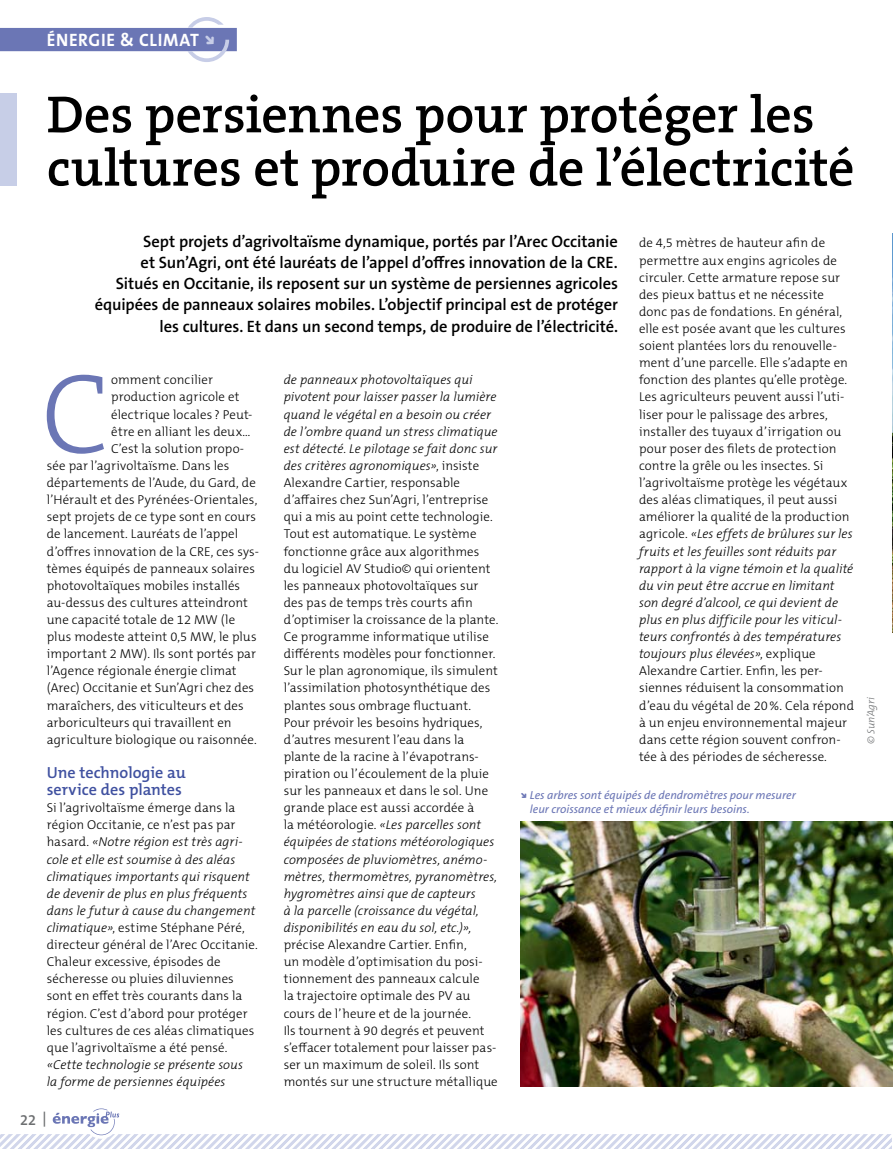
<style>
.page{position:relative;width:893px;height:1149px;background:#fff}
.page>*{position:absolute;margin:0;border:0;box-sizing:border-box;transform-origin:0 0}
.t1{font:300 114.3px "The Serif B W3";color:#6b76b5}
.t2{font:600 52.5px/53.2px "The Serif B W6";letter-spacing:-.005em;color:#000}
.t3{font:700 18px "The Sans B W7";letter-spacing:.04em;color:#fff}
.t4{font:600 16.5px/21px "The Sans B W6";letter-spacing:-.005em;color:#000;text-align:right}
.t5{font:600 16.2px/17.1px "The Mix B W6";color:#4051a0}
.t6{font:600 15px "The Sans B W6";color:#6d6f71}
.t7{font:300 12.9px/17.1px "The Mix B W3";letter-spacing:.005em;color:#000}
.t8{font:italic 300 12.9px/17.1px "The Mix B W3";letter-spacing:.005em;color:#000}
.t9{font:italic 11.7px/14px "The Sans B W5 Plain";color:#6b76b5}
.t10{font:italic 300 10.5px "The Mix B W3";color:#6d6f71}
.s1{font-style:italic}
</style>
<div class="page">
<img style="left:892px;top:233px;width:1px;height:399px">
<img style="left:521px;top:821px;width:372px;height:264px">
<div style="left:1px;top:28px;width:236px;height:23px;background:#6b76b5"></div>
<svg style="left:1px;top:1108px;width:891px;height:40px"></svg>
<div style="left:1px;top:93px;width:16px;height:92px;background:#c7cee7"></div>
<svg style="left:188px;top:17px;width:41px;height:45px"></svg>
<h3 class="t3" style="left:47px;top:33px;width:154px">ÉNERGIE &amp; CLIMAT</h3>
<h2 class="t2" style="left:47px;top:93px;width:809px">Des persiennes pour protéger les cultures et produire de l’électricité</h2>
<p class="t4" style="left:95px;top:233px;width:525px">Sept projets d’agrivoltaïsme dynamique, portés par l’Arec Occitanie<br>et Sun’Agri, ont été lauréats de l’appel d’offres innovation de la CRE.<br>Situés en Occitanie, ils reposent sur un système de persiennes agricoles équipées de panneaux solaires mobiles. L’objectif principal est de protéger les cultures. Et dans un second temps, de produire de l’électricité.</p>
<p class="t7" style="left:284px;top:372px;width:216px"><span class="s1">de panneaux photovoltaïques qui pivotent pour laisser passer la lumière quand le végétal en a besoin ou créer de l’ombre quand un stress climatique est détecté. Le pilotage se fait donc sur des critères agronomiques»</span>, insiste Alexandre Cartier, responsable d’affaires chez Sun’Agri, l’entreprise qui a mis au point cette technologie.<br>Tout est automatique. Le système fonctionne grâce aux algorithmes<br>du logiciel AV Studio© qui orientent les panneaux photovoltaïques sur des pas de temps très courts afin d’optimiser la croissance de la plante.<br>Ce programme informatique utilise différents modèles pour fonctionner.<br>Sur le plan agronomique, ils simulent l’assimilation photosynthétique des plantes sous ombrage fluctuant.<br>Pour prévoir les besoins hydriques, d’autres mesurent l’eau dans la plante de la racine à l’évapotrans&shy;piration ou l’écoulement de la pluie sur les panneaux et dans le sol. Une grande place est aussi accordée à<br>la météorologie. <span class="s1">«Les parcelles sont équipées de stations météorologiques composées de pluviomètres, anémo&shy;mètres, thermomètres, pyranomètres, hygromètres ainsi que de capteurs<br>à la parcelle (croissance du végétal, disponibilités en eau du sol, etc.)»,</span></p>
<p class="t7" style="left:284px;top:937px;width:216px">précise Alexandre Cartier. Enfin,<br>un modèle d’optimisation du posi&shy;tionnement des panneaux calcule<br>la trajectoire optimale des PV au cours de l’heure et de la journée.<br>Ils tournent à 90 degrés et peuvent s’effacer totalement pour laisser pas&shy;ser un maximum de soleil. Ils sont montés sur une structure métallique</p>
<p class="t7" style="left:639px;top:236px;width:216px">de 4,5 mètres de hauteur afin de permettre aux engins agricoles de circuler. Cette armature repose sur des pieux battus et ne nécessite donc pas de fondations. En général, elle est posée avant que les cultures soient plantées lors du renouvelle&shy;ment d’une parcelle. Elle s’adapte en fonction des plantes qu’elle protège.<br>Les agriculteurs peuvent aussi l’uti&shy;liser pour le palissage des arbres, installer des tuyaux d’irrigation ou pour poser des filets de protection contre la grêle ou les insectes. Si l’agrivoltaïsme protège les végétaux des aléas climatiques, il peut aussi améliorer la qualité de la production agricole. <span class="s1">«Les effets de brûlures sur les fruits et les feuilles sont réduits par rapport à la vigne témoin et la qualité du vin peut être accrue en limitant son degré d’alcool, ce qui devient de plus en plus difficile pour les viticul&shy;teurs confrontés à des températures toujours plus élevées»</span>, explique Alexandre Cartier. Enfin, les per&shy;siennes réduisent la consommation d’eau du végétal de 20 %. Cela répond à un enjeu environnemental majeur dans cette région souvent confron&shy;tée à des périodes de sécheresse.</p>
<h1 class="t1" style="left:41px;top:346px;width:70px">C</h1>
<p class="t7" style="left:111px;top:372px;width:103px">omment concilier</p>
<p class="t7" style="left:111px;top:390px;width:130px">production agricole et</p>
<p class="t7" style="left:111px;top:407px;width:143px">électrique locales ? Peut-</p>
<p class="t7" style="left:111px;top:424px;width:141px">être en alliant les deux…</p>
<p class="t7" style="left:111px;top:441px;width:134px">C’est la solution propo-</p>
<p class="t7" style="left:47px;top:458px;width:184px">sée par l’agrivoltaïsme. Dans les</p>
<p class="t7" style="left:47px;top:475px;width:211px">départements de l’Aude, du Gard, de</p>
<p class="t7" style="left:47px;top:492px;width:212px">l’Hérault et des Pyrénées-Orientales,</p>
<p class="t7" style="left:47px;top:509px;width:211px">sept projets de ce type sont en cours</p>
<p class="t7" style="left:47px;top:526px;width:193px">de lancement. Lauréats de l’appel</p>
<p class="t7" style="left:47px;top:543px;width:214px">d’offres innovation de la CRE, ces sys-</p>
<p class="t7" style="left:47px;top:561px;width:210px">tèmes équipés de panneaux solaires</p>
<p class="t7" style="left:47px;top:578px;width:195px">photovoltaïques mobiles installés</p>
<p class="t7" style="left:47px;top:595px;width:203px">au-dessus des cultures atteindront</p>
<p class="t7" style="left:47px;top:612px;width:190px">une capacité totale de 12 MW (le</p>
<p class="t7" style="left:47px;top:629px;width:211px">plus modeste atteint 0,5 MW, le plus</p>
<p class="t7" style="left:47px;top:646px;width:211px">important 2 MW). Ils sont portés par</p>
<p class="t7" style="left:47px;top:663px;width:191px">l’Agence régionale énergie climat</p>
<p class="t7" style="left:47px;top:680px;width:209px">(Arec) Occitanie et Sun’Agri chez des</p>
<p class="t7" style="left:47px;top:697px;width:198px">maraîchers, des viticulteurs et des</p>
<p class="t7" style="left:47px;top:714px;width:186px">arboriculteurs qui travaillent en</p>
<p class="t7" style="left:47px;top:732px;width:212px">agriculture biologique ou raisonnée.</p>
<p class="t5" style="left:47px;top:765px;width:141px">Une technologie au service des plantes</p>
<p class="t7" style="left:47px;top:800px;width:212px">Si l’agrivoltaïsme émerge dans la région Occitanie, ce n’est pas par hasard. <span class="s1">«Notre région est très agri&shy;cole et elle est soumise à des aléas climatiques importants qui risquent de devenir de plus en plus fréquents dans le futur à cause du changement climatique»</span>, estime Stéphane Péré, directeur général de l’Arec Occitanie.<br>Chaleur excessive, épisodes de sécheresse ou pluies diluviennes sont en effet très courants dans la région. C’est d’abord pour protéger les cultures de ces aléas climatiques que l’agrivoltaïsme a été pensé.</p>
<p class="t8" style="left:47px;top:1056px;width:198px">«Cette technologie se présente sous la forme de persiennes équipées</p>
<p class="t9" style="left:530px;top:789px;width:267px">Les arbres sont équipés de dendromètres pour mesurer leur croissance et mieux définir leurs besoins.</p>
<p class="t6" style="left:20px;top:1113px;width:28px">22 |</p>
<p class="t10" style="left:867px;top:743px;width:48px;rotate:-90deg">© Sun’Agri</p>
</div>
